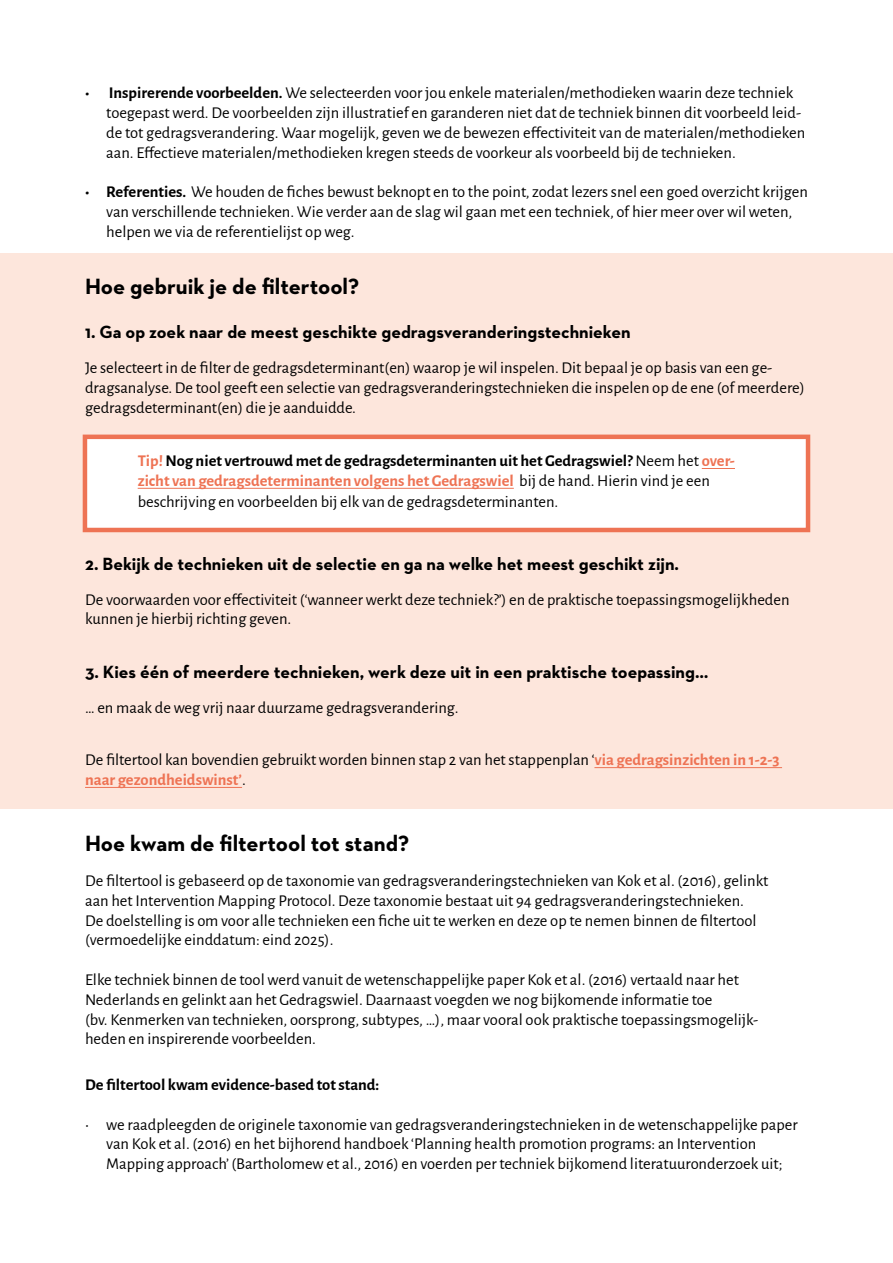
<style>
.page{position:relative;width:893px;height:1263px;background:#fff}
.page>*{position:absolute;margin:0;border:0;box-sizing:border-box;transform-origin:0 0}
.t1{font:700 22.5px "Neutraface 2 Text";color:#000}
.t2{font:700 18px "Neutraface 2 Text";color:#000}
.t3{font:16.5px/19.8px "Alegreya Sans";color:#000}
.t4{font:700 16.5px/19.8px "Alegreya Sans";color:#000}
.s1{font-weight:700}
.s2{color:#ee7354}
.s3{font-weight:400}
.s4{font-weight:700;color:#ee7354}
</style>
<div class="page">
<div style="left:0;top:254px;width:893px;height:555px;background:#fde6dc"></div>
<div style="left:83px;top:435px;width:727px;height:97px;background:#fff;border:4px solid #ee7354"></div>
<hr style="left:594px;top:767px;width:188px;height:1px;background:#ee7354">
<hr style="left:85px;top:787px;width:157px;height:1px;background:#ee7354">
<hr style="left:702px;top:468px;width:33px;height:1px;background:#ee7354">
<hr style="left:138px;top:488px;width:376px;height:1px;background:#ee7354">
<p class="t3" style="left:106px;top:82px;width:700px;text-indent:-21px"><span class="s1">• Inspirerende voorbeelden.</span> We selecteerden voor jou enkele materialen/methodieken waarin deze techniek toegepast werd. De voorbeelden zijn illustratief en garanderen niet dat de techniek binnen dit voorbeeld leid&shy;de tot gedragsverandering. Waar mogelijk, geven we de bewezen effectiviteit van de materialen/methodieken aan. Effectieve materialen/methodieken kregen steeds de voorkeur als voorbeeld bij de technieken.</p>
<p class="t3" style="left:106px;top:181px;width:703px;text-indent:-21px"><span class="s1">• Referenties.</span> We houden de fiches bewust beknopt en to the point, zodat lezers snel een goed overzicht krijgen van verschillende technieken. Wie verder aan de slag wil gaan met een techniek, of hier meer over wil weten, helpen we via de referentielijst op weg.</p>
<h1 class="t1" style="left:85px;top:272px;width:276px">Hoe gebruik je de filtertool?</h1>
<p class="t2" style="left:85px;top:321px;width:547px">1. Ga op zoek naar de meest geschikte gedragsveranderingstechnieken</p>
<p class="t3" style="left:85px;top:357px;width:721px">Je selecteert in de filter de gedragsdeterminant(en) waarop je wil inspelen. Dit bepaal je op basis van een ge&shy;dragsanalyse. De tool geeft een selectie van gedragsveranderingstechnieken die inspelen op de ene (of meerdere) gedragsdeterminant(en) die je aanduidde.</p>
<p class="t4" style="left:138px;top:449px;width:599px"><span class="s2">Tip!</span> Nog niet vertrouwd met de gedragsdeterminanten uit het Gedragswiel? <span class="s3">Neem het</span> <span class="s2">over&shy;zicht van gedragsdeterminanten volgens het Gedragswiel</span> <span class="s3">bij de hand. Hierin vind je een</span></p>
<p class="t3" style="left:138px;top:491px;width:422px">beschrijving en voorbeelden bij elk van de gedragsdeterminanten.</p>
<p class="t2" style="left:85px;top:552px;width:596px">2. Bekijk de technieken uit de selectie en ga na welke het meest geschikt zijn.</p>
<p class="t3" style="left:85px;top:588px;width:706px">De voorwaarden voor effectiviteit (‘wanneer werkt deze techniek?’) en de praktische toepassingsmogelijkheden kunnen je hierbij richting geven.</p>
<p class="t2" style="left:85px;top:660px;width:625px">3. Kies één of meerdere technieken, werk deze uit in een praktische toepassing…</p>
<p class="t3" style="left:85px;top:696px;width:375px">… en maak de weg vrij naar duurzame gedragsverandering.</p>
<p class="t3" style="left:85px;top:749px;width:696px">De filtertool kan bovendien gebruikt worden binnen stap 2 van het stappenplan ‘<span class="s4">via gedragsinzichten in 1-2-3 naar gezondheidswinst’</span>.</p>
<h1 class="t1" style="left:85px;top:829px;width:326px">Hoe kwam de filtertool tot stand?</h1>
<p class="t3" style="left:85px;top:870px;width:685px">De filtertool is gebaseerd op de taxonomie van gedragsveranderingstechnieken van Kok et al. (2016), gelinkt aan het Intervention Mapping Protocol. Deze taxonomie bestaat uit 94 gedragsveranderingstechnieken.<br>De doelstelling is om voor alle technieken een fiche uit te werken en deze op te nemen binnen de filtertool (vermoedelijke einddatum: eind 2025).</p>
<p class="t3" style="left:85px;top:969px;width:675px">Elke techniek binnen de tool werd vanuit de wetenschappelijke paper Kok et al. (2016) vertaald naar het Nederlands en gelinkt aan het Gedragswiel. Daarnaast voegden we nog bijkomende informatie toe<br>(bv. Kenmerken van technieken, oorsprong, subtypes, …), maar vooral ook praktische toepassingsmogelijk&shy;heden en inspirerende voorbeelden.</p>
<p class="t4" style="left:85px;top:1073px;width:296px">De filtertool kwam evidence-based tot stand:</p>
<p class="t3" style="left:106px;top:1113px;width:693px;text-indent:-21px">• we raadpleegden de originele taxonomie van gedragsveranderingstechnieken in de wetenschappelijke paper van Kok et al. (2016) en het bijhorend handboek ‘Planning health promotion programs: an Intervention<br>Mapping approach’ (Bartholomew et al., 2016) en voerden per techniek bijkomend literatuuronderzoek uit;</p>
</div>
